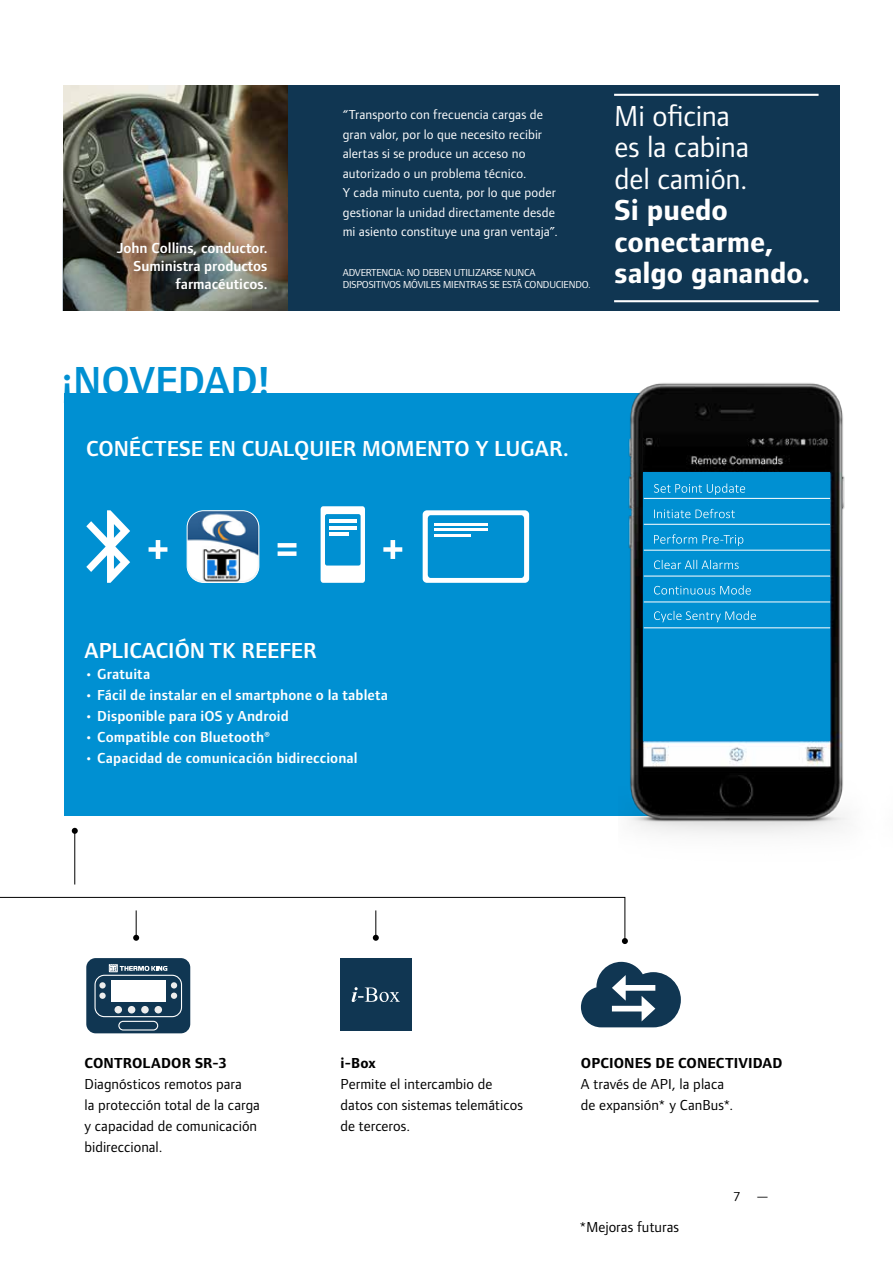
<style>
.page{position:relative;width:893px;height:1263px;background:#fff}
.page>*{position:absolute;margin:0;border:0;box-sizing:border-box;transform-origin:0 0}
.t1{font:600 42px "Foundry Form Sans";color:#0090d2}
.t2{font:700 30px/31.5px "Foundry Form Sans";letter-spacing:-.005em;color:#fff}
.t3{font:30px/31.5px "Foundry Form Sans";letter-spacing:-.01em;color:#fff}
.t4{font:600 22.5px "Foundry Form Sans";color:#fff}
.t5{font:15px/21px "Foundry Form Sans";letter-spacing:.005em;color:#000}
.t6{font:600 15px/18px "Foundry Form Sans";letter-spacing:.005em;color:#fff;text-align:right}
.t7{font:700 15px "Foundry Form Sans";letter-spacing:.01em;color:#000}
.t8{font:13.5px/19.5px "Foundry Form Sans";letter-spacing:.01em;color:#fff}
.t9{font:13.5px "Foundry Form Sans";color:#000}
.t10{font:10.5px/12.6px "Foundry Form Sans";letter-spacing:-.02em;color:#fff}
</style>
<div class="page">
<div style="left:64px;top:393px;width:683px;height:423px;background:#0090d2"></div>
<svg style="left:581px;top:962px;width:100px;height:65px"></svg>
<hr style="left:74px;top:831px;width:1px;height:53px;background:#000">
<svg style="left:72px;top:828px;width:6px;height:6px"></svg>
<div style="left:86px;top:958px;width:104px;height:75px;background:#103652;border-radius:9px"></div>
<div style="left:94px;top:975px;width:88px;height:42px;border:1px solid #fff;border-radius:9px"></div>
<div style="left:99px;top:982px;width:7px;height:6px;background:#ededed;border-radius:50%"></div>
<svg style="left:171px;top:982px;width:6px;height:6px"></svg>
<svg style="left:99px;top:992px;width:7px;height:7px"></svg>
<div style="left:171px;top:992px;width:6px;height:7px;background:#ededed;border-radius:50%"></div>
<div style="left:114px;top:1006px;width:8px;height:7px;background:#ededed;border-radius:50%"></div>
<div style="left:128px;top:1006px;width:7px;height:7px;background:#ededed;border-radius:50%"></div>
<div style="left:141px;top:1006px;width:8px;height:7px;background:#ededed;border-radius:50%"></div>
<div style="left:155px;top:1006px;width:7px;height:7px;background:#ededed;border-radius:50%"></div>
<div style="left:111px;top:980px;width:54px;height:21px;background:#fff"></div>
<div style="left:118px;top:1021px;width:40px;height:9px;border:1px solid #fff;border-radius:4px"></div>
<svg style="left:109px;top:964px;width:58px;height:9px"></svg>
<svg style="left:0;top:897px;width:628px;height:47px"></svg>
<img style="left:64px;top:85px;width:225px;height:100px">
<img style="left:63px;top:185px;width:226px;height:125px">
<svg style="left:86px;top:510px;width:44px;height:73px"></svg>
<img style="left:187px;top:511px;width:72px;height:71px">
<div style="left:187px;top:510px;width:72px;height:73px;border:1px solid #fff;border-radius:17px"></div>
<svg style="left:321px;top:506px;width:44px;height:77px"></svg>
<hr style="left:330px;top:520px;width:27px;height:3px;background:#fff">
<hr style="left:330px;top:526px;width:27px;height:3px;background:#fff">
<hr style="left:330px;top:532px;width:19px;height:3px;background:#fff">
<svg style="left:423px;top:510px;width:106px;height:73px"></svg>
<hr style="left:434px;top:523px;width:53px;height:2px;background:#fff">
<hr style="left:434px;top:528px;width:53px;height:3px;background:#fff">
<hr style="left:434px;top:534px;width:37px;height:2px;background:#fff">
<div style="left:340px;top:958px;width:71px;height:73px;background:#103652"></div>
<svg style="left:352px;top:987px;width:48px;height:15px"></svg>
<div style="left:289px;top:85px;width:551px;height:225px;background:#103652"></div>
<hr style="left:614px;top:300px;width:205px;height:2px;background:#fff">
<hr style="left:614px;top:94px;width:205px;height:2px;background:#fff">
<svg style="left:278px;top:543px;width:18px;height:4px"></svg>
<div style="left:278px;top:551px;width:18px;height:5px;background:#fff"></div>
<svg style="left:149px;top:540px;width:18px;height:19px"></svg>
<svg style="left:383px;top:540px;width:19px;height:19px"></svg>
<img style="left:619px;top:383px;width:228px;height:525px">
<div style="left:644px;top:472px;width:186px;height:269px;background:#0090d2"></div>
<hr style="left:644px;top:498px;width:186px;height:1px;background:#fff">
<hr style="left:644px;top:524px;width:186px;height:1px;background:#fff">
<hr style="left:644px;top:550px;width:186px;height:1px;background:#fff">
<hr style="left:644px;top:576px;width:186px;height:1px;background:#fff">
<hr style="left:644px;top:602px;width:186px;height:1px;background:#fff">
<hr style="left:644px;top:627px;width:186px;height:1px;background:#fff">
<svg style="left:654px;top:483px;width:91px;height:12px"></svg>
<svg style="left:654px;top:509px;width:81px;height:9px"></svg>
<svg style="left:654px;top:534px;width:89px;height:12px"></svg>
<svg style="left:654px;top:560px;width:85px;height:9px"></svg>
<svg style="left:654px;top:585px;width:97px;height:10px"></svg>
<svg style="left:654px;top:611px;width:102px;height:11px"></svg>
<p class="t6" style="left:117px;top:239px;width:152px">John Collins, conductor.<br>Suministra productos farmacéuticos.</p>
<p class="t8" style="left:343px;top:105px;width:216px">“Transporto con frecuencia cargas de gran valor, por lo que necesito recibir alertas si se produce un acceso no autorizado o un problema técnico.<br>Y cada minuto cuenta, por lo que poder gestionar la unidad directamente desde mi asiento constituye una gran ventaja”.</p>
<p class="t10" style="left:343px;top:266px;width:249px">ADVERTENCIA: NO DEBEN UTILIZARSE NUNCA<br>DISPOSITIVOS MÓVILES MIENTRAS SE ESTÁ CONDUCIENDO.</p>
<h2 class="t3" style="left:615px;top:100px;width:136px">Mi oficina es la cabina del camión.</h2>
<h2 class="t2" style="left:615px;top:195px;width:197px">Si puedo conectarme, salgo ganando.</h2>
<h1 class="t1" style="left:62px;top:356px;width:210px">¡NOVEDAD!</h1>
<h3 class="t4" style="left:86px;top:435px;width:484px">CONÉCTESE EN CUALQUIER MOMENTO Y LUGAR.</h3>
<h3 class="t4" style="left:85px;top:638px;width:234px">APLICACIÓN TK REEFER</h3>
<p class="t6" style="left:85px;top:666px;width:67px">• Gratuita</p>
<p class="t6" style="left:85px;top:687px;width:305px">• Fácil de instalar en el smartphone o la tableta</p>
<p class="t6" style="left:85px;top:708px;width:206px">• Disponible para iOS y Android</p>
<p class="t6" style="left:85px;top:729px;width:187px">• Compatible con Bluetooth®</p>
<p class="t6" style="left:85px;top:750px;width:274px">• Capacidad de comunicación bidireccional</p>
<p class="t7" style="left:85px;top:1054px;width:144px">CONTROLADOR SR-3</p>
<p class="t5" style="left:85px;top:1073px;width:177px">Diagnósticos remotos para<br>la protección total de la carga y capacidad de comunicación bidireccional.</p>
<p class="t7" style="left:341px;top:1054px;width:37px">i-Box</p>
<p class="t5" style="left:341px;top:1073px;width:184px">Permite el intercambio de datos con sistemas telemáticos de terceros.</p>
<p class="t7" style="left:581px;top:1054px;width:203px">OPCIONES DE CONECTIVIDAD</p>
<p class="t5" style="left:581px;top:1073px;width:154px">A través de API, la placa de expansión* y CanBus*.</p>
<p class="t5" style="left:579px;top:1216px;width:101px">*Mejoras futuras</p>
<p class="t9" style="left:733px;top:1188px;width:37px">7 —</p>
</div>
